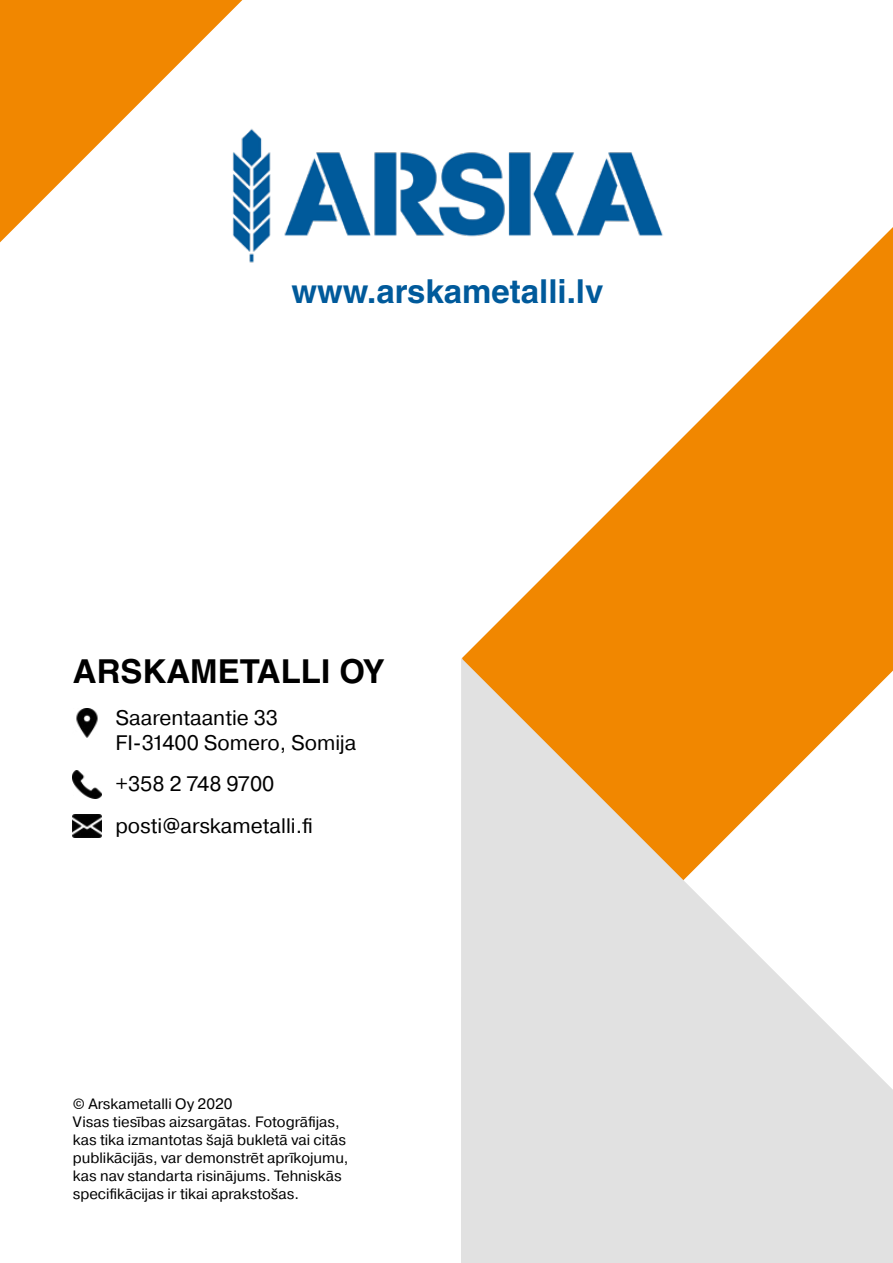
<style>
.page{position:relative;width:893px;height:1263px;background:#fff}
.page>*{position:absolute;margin:0;border:0;box-sizing:border-box;transform-origin:0 0}
.t1{font:700 33px "Helvetica";color:#005a9b}
.t2{font:700 33px "Helvetica";color:#000}
.t3{font:21px/25.2px "Pragmatica";color:#000}
.t4{font:15px/18px "Pragmatica";color:#000}
</style>
<div class="page">
<svg style="left:462px;top:227px;width:431px;height:431px;fill:#f18700"></svg>
<svg style="left:0;top:0;width:242px;height:242px;fill:#f18700"></svg>
<svg style="left:461px;top:658px;width:432px;height:605px;fill:#e1e1e1"></svg>
<img style="left:76px;top:709px;width:22px;height:28px">
<img style="left:73px;top:770px;width:29px;height:29px">
<img style="left:73px;top:815px;width:29px;height:22px">
<img style="left:220px;top:119px;width:453px;height:152px">
<h1 class="t1" style="left:292px;top:271px;width:313px">www.arskametalli.lv</h1>
<h1 class="t2" style="left:73px;top:652px;width:313px">ARSKAMETALLI OY</h1>
<h2 class="t3" style="left:115px;top:705px;width:242px">Saarentaantie 33<br>FI-31400 Somero, Somija</h2>
<h2 class="t3" style="left:115px;top:764px;width:199px;line-height:41.4px">+358 2 748 9700 posti@arskametalli.fi</h2>
<p class="t4" style="left:73px;top:1095px;width:277px">© Arskametalli Oy 2020<br>Visas tiesības aizsargātas. Fotogrāfijas, kas tika izmantotas šajā bukletā vai citās publikācijās, var demonstrēt aprīkojumu, kas nav standarta risinājums. Tehniskās specifikācijas ir tikai aprakstošas.</p>
</div>
